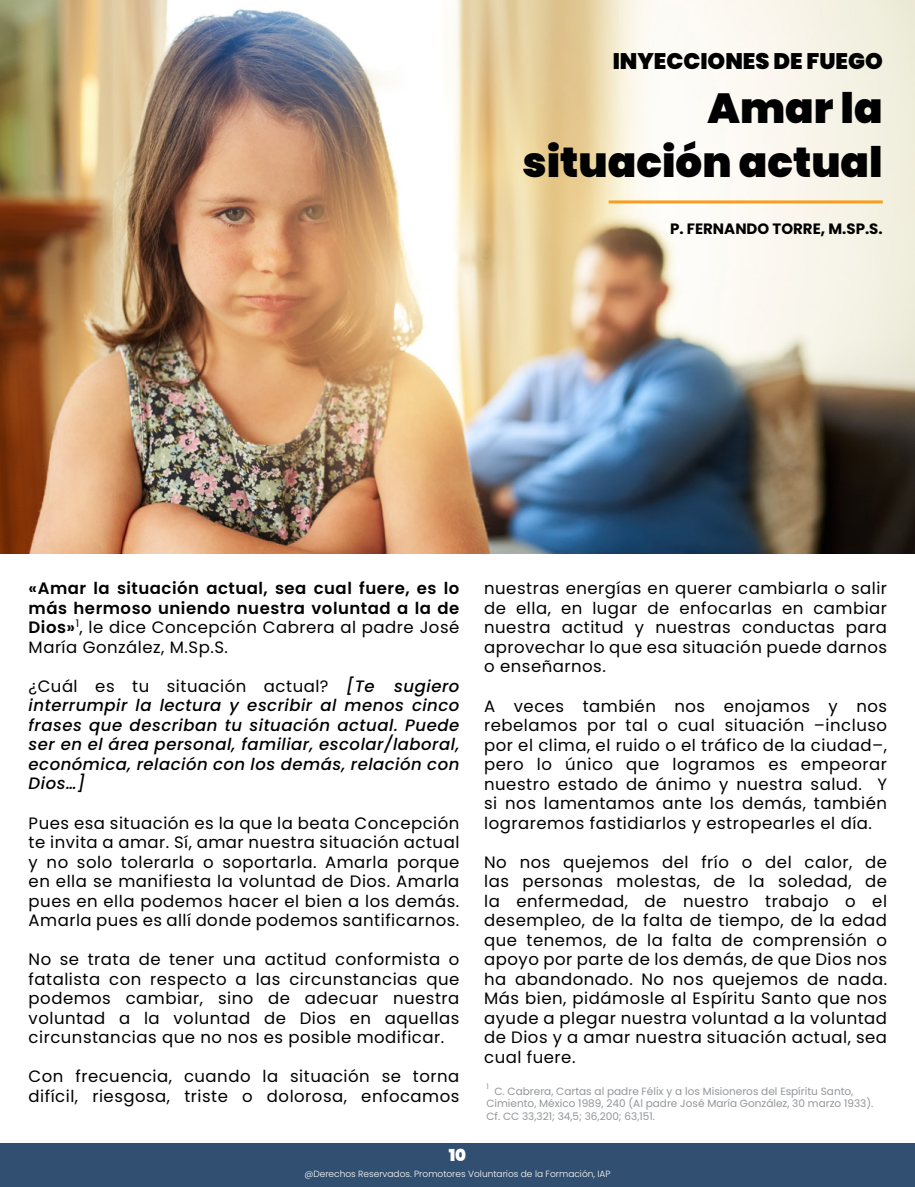
<style>
.page{position:relative;width:915px;height:1187px;background:#fff}
.page>*{position:absolute;margin:0;border:0;box-sizing:border-box;transform-origin:0 0}
.t1{font:900 42px/54px "Poppins";color:#000;text-align:right}
.t2{font:900 22.5px "Poppins";color:#000}
.t3{font:16.5px/19.5px "Poppins";letter-spacing:.03em;color:#000;text-align:justify}
.t4{font:italic 500 16.5px/19.5px "Poppins";letter-spacing:.03em;color:#000;text-align:justify}
.t5{font:600 16.5px/19.5px "Poppins";letter-spacing:.03em;color:#000;text-align:justify}
.t6{font:900 16.5px "Poppins";color:#fff}
.t7{font:700 15px "Poppins";color:#000}
.t8{font:10.5px/12.6px "Poppins";color:#939598}
.t9{font:300 9px "Poppins";color:#fff}
.t10{font:7.5px "Poppins";color:#939598}
.s1{font-weight:400}
.s2{font-weight:400;font-style:normal}
</style>
<div class="page">
<img style="left:0;top:0;width:914px;height:554px">
<hr style="left:608px;top:200px;width:274px;height:3px;background:#f99d1c">
<div style="left:0;top:1142px;width:914px;height:44px;background:#314f71"></div>
<h2 class="t2" style="left:612px;top:48px;width:271px">INYECCIONES DE FUEGO</h2>
<h1 class="t1" style="left:522px;top:81px;width:362px">Amar la situación actual</h1>
<p class="t7" style="left:669px;top:219px;width:214px">P. FERNANDO TORRE, M.SP.S.</p>
<p class="t5" style="left:29px;top:579px;width:432px">«Amar la situación actual, sea cual fuere, es lo más hermoso uniendo nuestra voluntad a la de Dios»<sup>1</sup><span class="s1">, le dice Concepción Cabrera al padre José María González, M.Sp.S.</span></p>
<p class="t4" style="left:29px;top:676px;width:432px"><span class="s2">¿Cuál es tu situación actual?</span> [Te sugiero interrumpir la lectura y escribir al menos cinco frases que describan tu situación actual. Puede ser en el área personal, familiar, escolar/laboral, económica, relación con los demás, relación con Dios…]</p>
<p class="t3" style="left:29px;top:813px;width:432px">Pues esa situación es la que la beata Concepción te invita a amar. Sí, amar nuestra situación actual y no solo tolerarla o soportarla. Amarla porque en ella se manifiesta la voluntad de Dios. Amarla pues en ella podemos hacer el bien a los demás.<br>Amarla pues es allí donde podemos santificarnos.</p>
<p class="t3" style="left:29px;top:949px;width:432px">No se trata de tener una actitud conformista o fatalista con respecto a las circunstancias que podemos cambiar, sino de adecuar nuestra voluntad a la voluntad de Dios en aquellas circunstancias que no nos es posible modificar.</p>
<p class="t3" style="left:29px;top:1066px;width:432px">Con frecuencia, cuando la situación se torna difícil, riesgosa, triste o dolorosa, enfocamos</p>
<p class="t6" style="left:448px;top:1145px;width:19px">10</p>
<p class="t3" style="left:484px;top:579px;width:404px">nuestras energías en querer cambiarla o salir de ella, en lugar de enfocarlas en cambiar nuestra actitud y nuestras conductas para aprovechar lo que esa situación puede darnos o enseñarnos.</p>
<p class="t3" style="left:484px;top:696px;width:404px">A veces también nos enojamos y nos rebelamos por tal o cual situación –incluso por el clima, el ruido o el tráfico de la ciudad–, pero lo único que logramos es empeorar nuestro estado de ánimo y nuestra salud. Y si nos lamentamos ante los demás, también lograremos fastidiarlos y estropearles el día.</p>
<p class="t3" style="left:484px;top:852px;width:404px">No nos quejemos del frío o del calor, de las personas molestas, de la soledad, de la enfermedad, de nuestro trabajo o el desempleo, de la falta de tiempo, de la edad que tenemos, de la falta de comprensión o apoyo por parte de los demás, de que Dios nos ha abandonado. No nos quejemos de nada.<br>Más bien, pidámosle al Espíritu Santo que nos ayude a plegar nuestra voluntad a la voluntad de Dios y a amar nuestra situación actual, sea cual fuere.</p>
<p class="t10" style="left:486px;top:1081px;width:4px">1</p>
<p class="t8" style="left:486px;top:1084px;width:388px;text-indent:8px">C. Cabrera, Cartas al padre Félix y a los Misioneros del Espíritu Santo,<br>Cimiento, México 1989, 240 (Al padre José María González, 30 marzo 1933).<br>Cf. CC 33,321; 34,5; 36,200; 63,151.</p>
<p class="t9" style="left:304px;top:1168px;width:307px">@Derechos Reservados. Promotores Voluntarios de la Formación, IAP</p>
</div>
